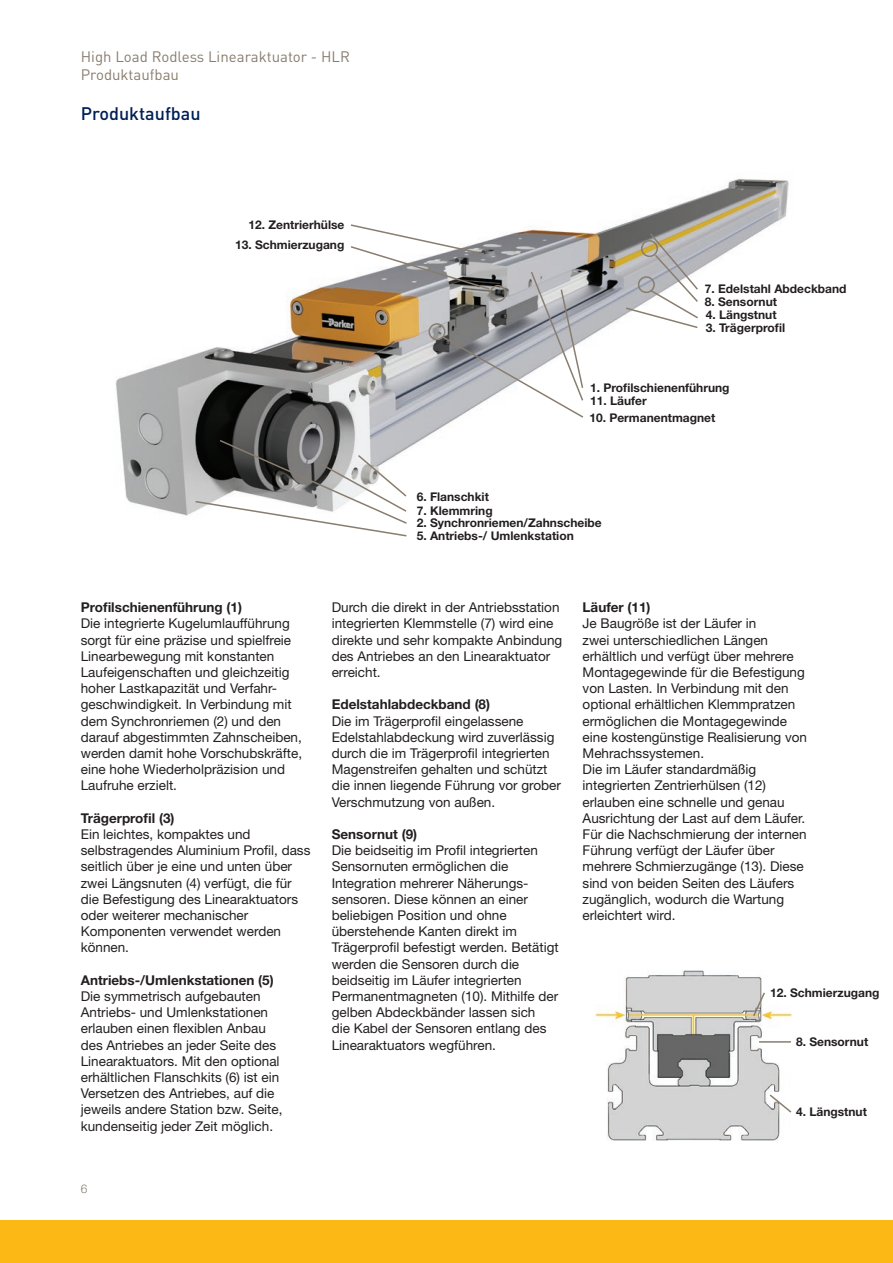
<style>
.page{position:relative;width:893px;height:1263px;background:#fff}
.page>*{position:absolute;margin:0;border:0;box-sizing:border-box;transform-origin:0 0}
.t1{font:500 18px "DINOT";color:#001f56}
.t2{font:15px/18px "DINOT";color:#887d6e}
.t3{font:13.5px/16.2px "Helvetica Neue LT Std";color:#231f20}
.t4{font:700 13.5px "Helvetica Neue LT Std";color:#231f20}
.t5{font:700 12px "Helvetica Neue LT Std";color:#231f20}
.t6{font:300 12px "Helvetica Neue LT Std";color:#887d6e}
</style>
<div class="page">
<div style="left:0;top:1220px;width:893px;height:43px;background:#fcb814"></div>
<img style="left:115px;top:178px;width:674px;height:338px">
<img style="left:595px;top:971px;width:197px;height:169px">
<svg style="left:752px;top:991px;width:14px;height:27px"></svg>
<hr style="left:759px;top:1041px;width:32px;height:2px;background:#887d6e">
<svg style="left:768px;top:1093px;width:24px;height:21px"></svg>
<svg style="left:624px;top:232px;width:76px;height:97px"></svg>
<svg style="left:349px;top:223px;width:236px;height:196px"></svg>
<div style="left:641px;top:240px;width:17px;height:17px;border:2px solid #887d6e;border-radius:50%"></div>
<div style="left:489px;top:285px;width:17px;height:17px;border:2px solid #887d6e;border-radius:50%"></div>
<div style="left:428px;top:323px;width:17px;height:17px;border:2px solid #887d6e;border-radius:50%"></div>
<svg style="left:194px;top:438px;width:214px;height:99px"></svg>
<p class="t2" style="left:81px;top:47px;width:271px">High Load Rodless Linearaktuator - HLR<br>Produktaufbau</p>
<h1 class="t1" style="left:81px;top:101px;width:121px">Produktaufbau</h1>
<p class="t5" style="left:248px;top:217px;width:97px">12. Zentrierhülse</p>
<p class="t5" style="left:235px;top:237px;width:111px">13. Schmierzugang</p>
<p class="t5" style="left:705px;top:282px;width:143px">7. Edelstahl Abdeckband</p>
<p class="t5" style="left:705px;top:294px;width:74px">8. Sensornut</p>
<p class="t5" style="left:706px;top:307px;width:72px">4. Längstnut</p>
<p class="t5" style="left:706px;top:320px;width:81px">3. Trägerprofil</p>
<p class="t5" style="left:590px;top:381px;width:141px">1. Profilschienenführung</p>
<p class="t5" style="left:590px;top:394px;width:58px">11. Läufer</p>
<p class="t5" style="left:417px;top:489px;width:74px">6. Flanschkit</p>
<p class="t5" style="left:589px;top:410px;width:128px">10. Permanentmagnet</p>
<p class="t5" style="left:417px;top:503px;width:77px">7. Klemmring</p>
<p class="t5" style="left:417px;top:516px;width:186px">2. Synchronriemen/Zahnscheibe</p>
<p class="t5" style="left:417px;top:528px;width:159px">5. Antriebs-/ Umlenkstation</p>
<p class="t4" style="left:81px;top:599px;width:163px">Profilschienenführung (1)</p>
<p class="t3" style="left:81px;top:615px;width:223px">Die integrierte Kugelumlaufführung sorgt für eine präzise und spielfreie Linearbewegung mit konstanten Laufeigenschaften und gleichzeitig hoher Lastkapazität und Verfahr&shy;geschwindigkeit. In Verbindung mit dem Synchronriemen (2) und den darauf abgestimmten Zahnscheiben, werden damit hohe Vorschubskräfte, eine hohe Wiederholpräzision und Laufruhe erzielt.</p>
<p class="t4" style="left:81px;top:810px;width:95px">Trägerprofil (3)</p>
<p class="t3" style="left:81px;top:826px;width:231px">Ein leichtes, kompaktes und selbstragendes Aluminium Profil, dass seitlich über je eine und unten über zwei Längsnuten (4) verfügt, die für die Befestigung des Linearaktuators oder weiterer mechanischer<br>Komponenten verwendet werden können.</p>
<p class="t4" style="left:81px;top:972px;width:194px">Antriebs-/Umlenkstationen (5)</p>
<p class="t3" style="left:81px;top:988px;width:203px">Die symmetrisch aufgebauten Antriebs- und Umlenkstationen erlauben einen flexiblen Anbau des Antriebes an jeder Seite des Linearaktuators. Mit den optional erhältlichen Flanschkits (6) ist ein Versetzen des Antriebes, auf die jeweils andere Station bzw. Seite, kundenseitig jeder Zeit möglich.</p>
<p class="t6" style="left:81px;top:1181px;width:8px">6</p>
<p class="t3" style="left:332px;top:599px;width:232px">Durch die direkt in der Antriebsstation integrierten Klemmstelle (7) wird eine direkte und sehr kompakte Anbindung des Antriebes an den Linearaktuator erreicht.</p>
<p class="t4" style="left:332px;top:696px;width:160px">Edelstahlabdeckband (8)</p>
<p class="t3" style="left:332px;top:712px;width:231px">Die im Trägerprofil eingelassene Edelstahlabdeckung wird zuverlässig durch die im Trägerprofil integrierten Magenstreifen gehalten und schützt die innen liegende Führung vor grober Verschmutzung von außen.</p>
<p class="t4" style="left:332px;top:826px;width:87px">Sensornut (9)</p>
<p class="t3" style="left:332px;top:842px;width:228px">Die beidseitig im Profil integrierten Sensornuten ermöglichen die Integration mehrerer Näherungs&shy;sensoren. Diese können an einer beliebigen Position und ohne überstehende Kanten direkt im Trägerprofil befestigt werden. Betätigt werden die Sensoren durch die beidseitig im Läufer integrierten Permanentmagneten (10). Mithilfe der gelben Abdeckbänder lassen sich<br>die Kabel der Sensoren entlang des Linearaktuators wegführen.</p>
<p class="t4" style="left:583px;top:599px;width:70px">Läufer (11)</p>
<p class="t3" style="left:583px;top:615px;width:226px">Je Baugröße ist der Läufer in<br>zwei unterschiedlichen Längen erhältlich und verfügt über mehrere<br>Montagegewinde für die Befestigung von Lasten. In Verbindung mit den optional erhältlichen Klemmpratzen ermöglichen die Montagegewinde eine kostengünstige Realisierung von<br>Mehrachssystemen.<br>Die im Läufer standardmäßig integrierten Zentrierhülsen (12) erlauben eine schnelle und genau<br>Ausrichtung der Last auf dem Läufer.<br>Für die Nachschmierung der internen<br>Führung verfügt der Läufer über mehrere Schmierzugänge (13). Diese sind von beiden Seiten des Läufers zugänglich, wodurch die Wartung erleichtert wird.</p>
<p class="t5" style="left:770px;top:985px;width:111px">12. Schmierzugang</p>
<p class="t5" style="left:796px;top:1034px;width:74px">8. Sensornut</p>
<p class="t5" style="left:796px;top:1105px;width:72px">4. Längstnut</p>
</div>
